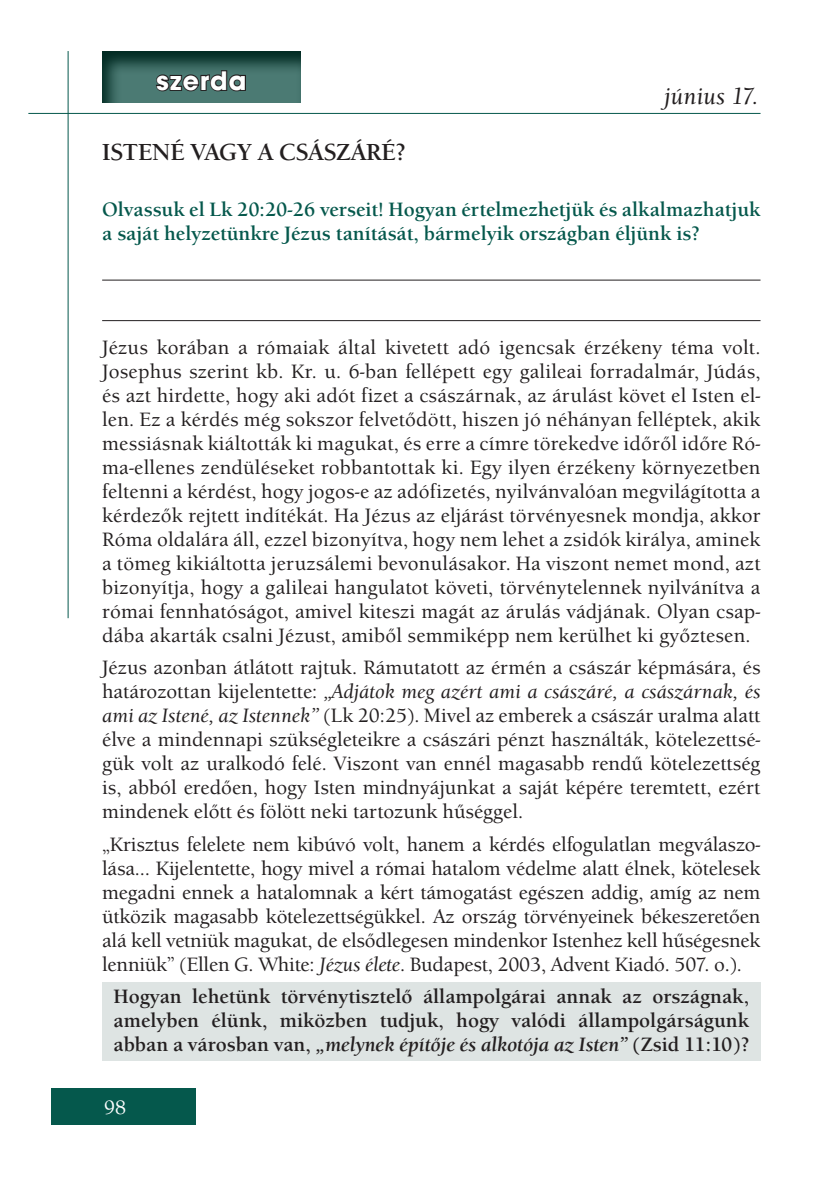
<style>
.page{position:relative;width:840px;height:1191px;background:#fff}
.page>*{position:absolute;margin:0;border:0;box-sizing:border-box;transform-origin:0 0}
.t1{font:700 28px "Avant Gar Got Itc TEE";letter-spacing:.04em;color:#fff}
.t2{font:700 24px "Berkeley Old Sty Itc TEE";color:#231f20}
.t3{font:italic 500 24px "Berkeley Old Sty Itc TEE";color:#231f20}
.t4{font:500 20px/24px "Berkeley Old Sty Itc TEE";color:#231f20;text-align:justify}
.t5{font:700 20px/24px "Berkeley Old Sty Itc TEE";color:#231f20;text-align:justify}
.t6{font:700 20px/24px "Berkeley Old Sty Itc TEE";color:#05584c}
.t7{font:500 20px "Berkeley Old Sty Itc TEE";color:#fff}
.s1{font-style:italic}
</style>
<div class="page">
<div style="left:51px;top:1089px;width:145px;height:36px;background:#05584c"></div>
<hr style="left:28px;top:113px;width:732px;height:1px;background:#05584c">
<hr style="left:68px;top:51px;width:1px;height:567px;background:#05584c">
<div style="left:102px;top:982px;width:658px;height:78px;background:#dee4e3"></div>
<svg style="left:102px;top:51px;width:199px;height:52px;background:#326058"></svg>
<svg style="left:154px;top:69px;width:93px;height:24px;background:#3a5551"></svg>
<hr style="left:102px;top:280px;width:658px;height:1px;background:#231f20">
<hr style="left:102px;top:320px;width:658px;height:1px;background:#231f20">
<h1 class="t1" style="left:156px;top:63px;width:91px">szerda</h1>
<p class="t2" style="left:102px;top:138px;width:304px">ISTENÉ VAGY A CSÁSZÁRÉ?</p>
<p class="t3" style="left:663px;top:82px;width:96px">június 17.</p>
<p class="t6" style="left:102px;top:198px;width:659px">Olvassuk el Lk 20:20-26 verseit! Hogyan értelmezhetjük és alkalmazhatjuk a saját helyzetünkre Jézus tanítását, bármelyik országban éljünk is?</p>
<p class="t4" style="left:102px;top:335px;width:659px">Jézus korában a rómaiak által kivetett adó igencsak érzékeny téma volt.<br>Josephus szerint kb. Kr. u. 6-ban fellépett egy galileai forradalmár, Júdás, és azt hirdette, hogy aki adót fizet a császárnak, az árulást követ el Isten el&shy;len. Ez a kérdés még sokszor felvetődött, hiszen jó néhányan felléptek, akik messiásnak kiáltották ki magukat, és erre a címre törekedve időről időre Ró&shy;ma-ellenes zendüléseket robbantottak ki. Egy ilyen érzékeny környezetben feltenni a kérdést, hogy jogos-e az adófizetés, nyilvánvalóan megvilágította a kérdezők rejtett indítékát. Ha Jézus az eljárást törvényesnek mondja, akkor Róma oldalára áll, ezzel bizonyítva, hogy nem lehet a zsidók királya, aminek a tömeg kikiáltotta jeruzsálemi bevonulásakor. Ha viszont nemet mond, azt bizonyítja, hogy a galileai hangulatot követi, törvénytelennek nyilvánítva a római fennhatóságot, amivel kiteszi magát az árulás vádjának. Olyan csap&shy;dába akarták csalni Jézust, amiből semmiképp nem kerülhet ki győztesen.</p>
<p class="t4" style="left:102px;top:656px;width:659px">Jézus azonban átlátott rajtuk. Rámutatott az érmén a császár képmására, és határozottan kijelentette: <span class="s1">„Adjátok meg azért ami a császáré, a császárnak, és ami az Istené, az Istennek”</span> (Lk 20:25). Mivel az emberek a császár uralma alatt élve a mindennapi szükségleteikre a császári pénzt használták, kötelezettsé&shy;gük volt az uralkodó felé. Viszont van ennél magasabb rendű kötelezettség is, abból eredően, hogy Isten mindnyájunkat a saját képére teremtett, ezért mindenek előtt és fölött neki tartozunk hűséggel.</p>
<p class="t4" style="left:102px;top:832px;width:659px">„Krisztus felelete nem kibúvó volt, hanem a kérdés elfogulatlan megválaszo&shy;lása… Kijelentette, hogy mivel a római hatalom védelme alatt élnek, kötelesek megadni ennek a hatalomnak a kért támogatást egészen addig, amíg az nem ütközik magasabb kötelezettségükkel. Az ország törvényeinek békeszeretően alá kell vetniük magukat, de elsődlegesen mindenkor Istenhez kell hűségesnek lenniük” (Ellen G. White: <span class="s1">Jézus élete</span>. Budapest, 2003, Advent Kiadó. 507. o.).</p>
<p class="t5" style="left:113px;top:985px;width:637px">Hogyan lehetünk törvénytisztelő állampolgárai annak az országnak, amelyben élünk, miközben tudjuk, hogy valódi állampolgárságunk abban a városban van, <span class="s1">„melynek építője és alkotója az Isten”</span> (Zsid 11:10)?</p>
<p class="t7" style="left:104px;top:1096px;width:24px">98</p>
</div>
